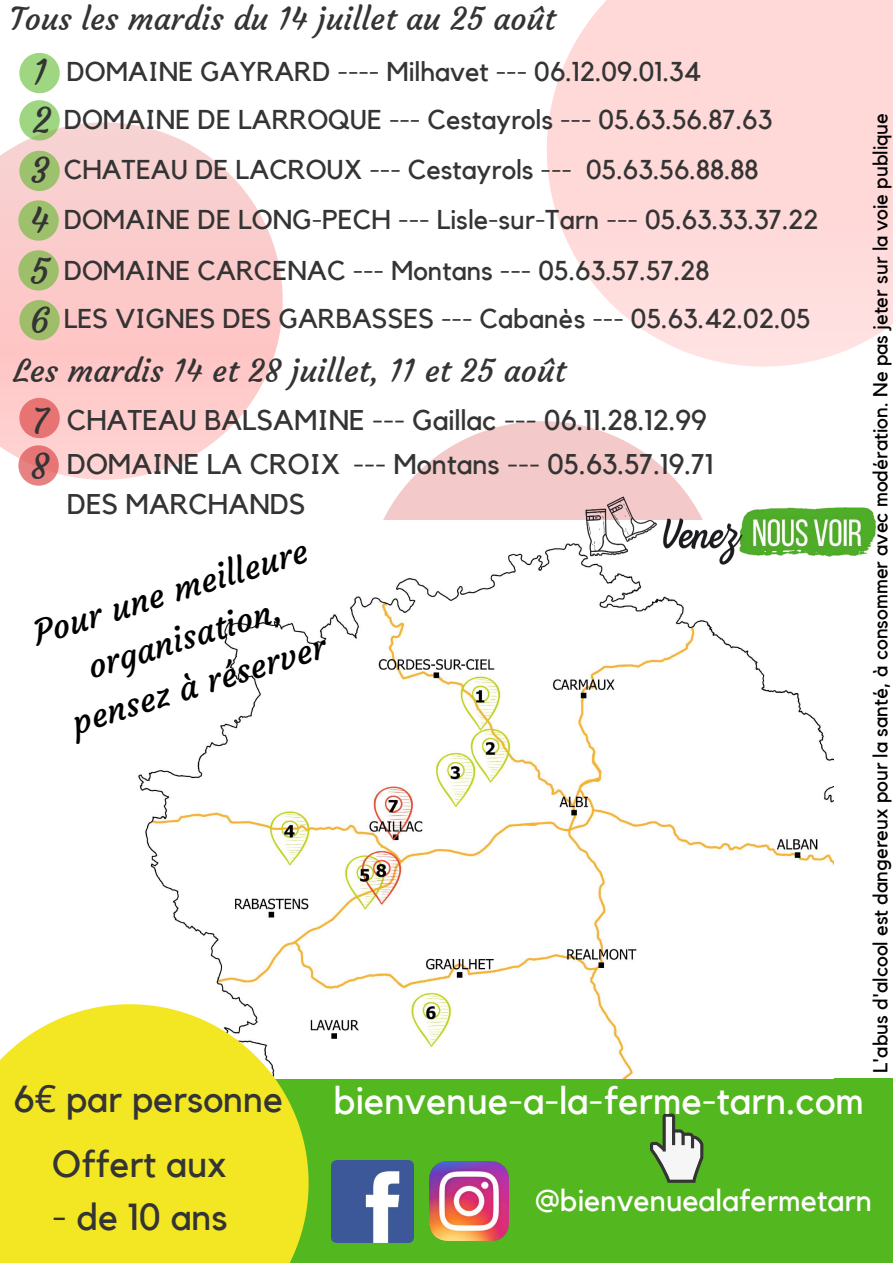
<style>
.page{position:relative;width:893px;height:1263px;background:#fff}
.page>*{position:absolute;margin:0;border:0;box-sizing:border-box;transform-origin:0 0}
.t1{font:38.47px "Kollektif";color:#fefefd}
.t2{font:37.5px "Kollektif";color:#343434}
.t3{font:35.4px/49.7px "Courgette";color:#343434}
.t4{font:34.5px/48.3px "Courgette";color:#000;text-align:center}
.t5{font:31.5px "Courgette";color:#343434}
.t6{font:30.53px "Kollektif";color:#fefefd}
.t7{font:28.42px/39.7px "Kollektif";color:#343434}
.t8{font:27.15px/47.2px "Kollektif";color:#343434}
.t9{font:20.17px "Kollektif";color:#000}
.s1{font-family:"Noto Sans"}
</style>
<div class="page">
<div style="left:0;top:1079px;width:893px;height:184px;background:#53b71f"></div>
<img style="left:429px;top:1161px;width:80px;height:80px">
<img style="left:331px;top:1160px;width:83px;height:82px">
<svg style="left:383px;top:421px;width:299px;height:99px;fill:#f4c9c9"></svg>
<img style="left:138px;top:543px;width:696px;height:535px">
<svg style="left:0;top:122px;width:283px;height:358px;fill:#fecdcd"></svg>
<svg style="left:650px;top:1113px;width:53px;height:70px"></svg>
<img style="left:583px;top:488px;width:293px;height:77px">
<svg style="left:19px;top:53px;width:41px;height:40px"></svg>
<svg style="left:19px;top:398px;width:41px;height:40px;background:#ec8787"></svg>
<svg style="left:18px;top:445px;width:41px;height:41px;background:#ec9595"></svg>
<svg style="left:547px;top:0;width:346px;height:367px;background:#ffdede"></svg>
<svg style="left:0;top:1004px;width:309px;height:259px;background:#f0e737"></svg>
<svg style="left:19px;top:100px;width:41px;height:40px;background:#b3db99"></svg>
<svg style="left:19px;top:151px;width:41px;height:40px;background:#b0c582"></svg>
<svg style="left:18px;top:200px;width:41px;height:41px;background:#b3c383"></svg>
<svg style="left:18px;top:250px;width:41px;height:41px;background:#b3c181"></svg>
<svg style="left:19px;top:300px;width:41px;height:40px;background:#b3bf7d"></svg>
<p class="t5" style="left:10px;top:-1px;width:547px">Tous les mardis du 14 juillet au 25 août</p>
<h3 class="t3" style="left:32px;top:49px;width:20px;line-height:47.2px">1<br>2</h3>
<h3 class="t3" style="left:30px;top:146px;width:21px;text-align:justify">3<br>4<br>5<br>6</h3>
<p class="t8" style="left:64px;top:49px;width:710px">DOMAINE GAYRARD ---- Milhavet --- 06.12.09.01.34<br>DOMAINE DE LARROQUE --- Cestayrols --- 05.63.56.87.63</p>
<p class="t8" style="left:64px;top:147px;width:696px">CHATEAU DE LACROUX --- Cestayrols --- 05.63.56.88.88</p>
<p class="t8" style="left:64px;top:197px;width:756px">DOMAINE DE LONG-PECH --- Lisle-sur-Tarn --- 05.63.33.37.22</p>
<p class="t8" style="left:64px;top:248px;width:647px">DOMAINE CARCENAC --- Montans --- 05.63.57.57.28</p>
<p class="t8" style="left:64px;top:296px;width:748px">LES VIGNES DES GARBASSES --- Cabanès --- 05.63.42.02.05</p>
<p class="t5" style="left:14px;top:351px;width:554px">Les mardis 14 et 28 juillet, 11 et 25 août</p>
<h3 class="t3" style="left:30px;top:398px;width:20px;line-height:45.4px">7<br>8</h3>
<p class="t7" style="left:67px;top:401px;width:642px">CHATEAU BALSAMINE --- Gaillac --- 06.11.28.12.99</p>
<p class="t7" style="left:67px;top:445px;width:275px">DOMAINE LA CROIX<br>DES MARCHANDS</p>
<p class="t7" style="left:353px;top:445px;width:362px">--- Montans --- 05.63.57.19.71</p>
<p class="t4" style="left:27px;top:610px;width:287px;rotate:-17deg">Pour une meilleure organisation, pensez à réserver</p>
<h2 class="t2" style="left:14px;top:1082px;width:271px">6<span class="s1">€</span> par personne</h2>
<h1 class="t1" style="left:333px;top:1082px;width:532px">bienvenue-a-la-ferme-tarn.com</h1>
<p class="t9" style="left:871px;top:1073px;width:961px;rotate:-90deg">L'abus d'alcool est dangereux pour la santé, à consommer avec modération. Ne pas jeter sur la voie publique</p>
<h2 class="t2" style="left:52px;top:1147px;width:176px">Offert aux</h2>
<h2 class="t2" style="left:52px;top:1199px;width:177px">- de 10 ans</h2>
<p class="t6" style="left:535px;top:1186px;width:339px">@bienvenuealafermetarn</p>
</div>
